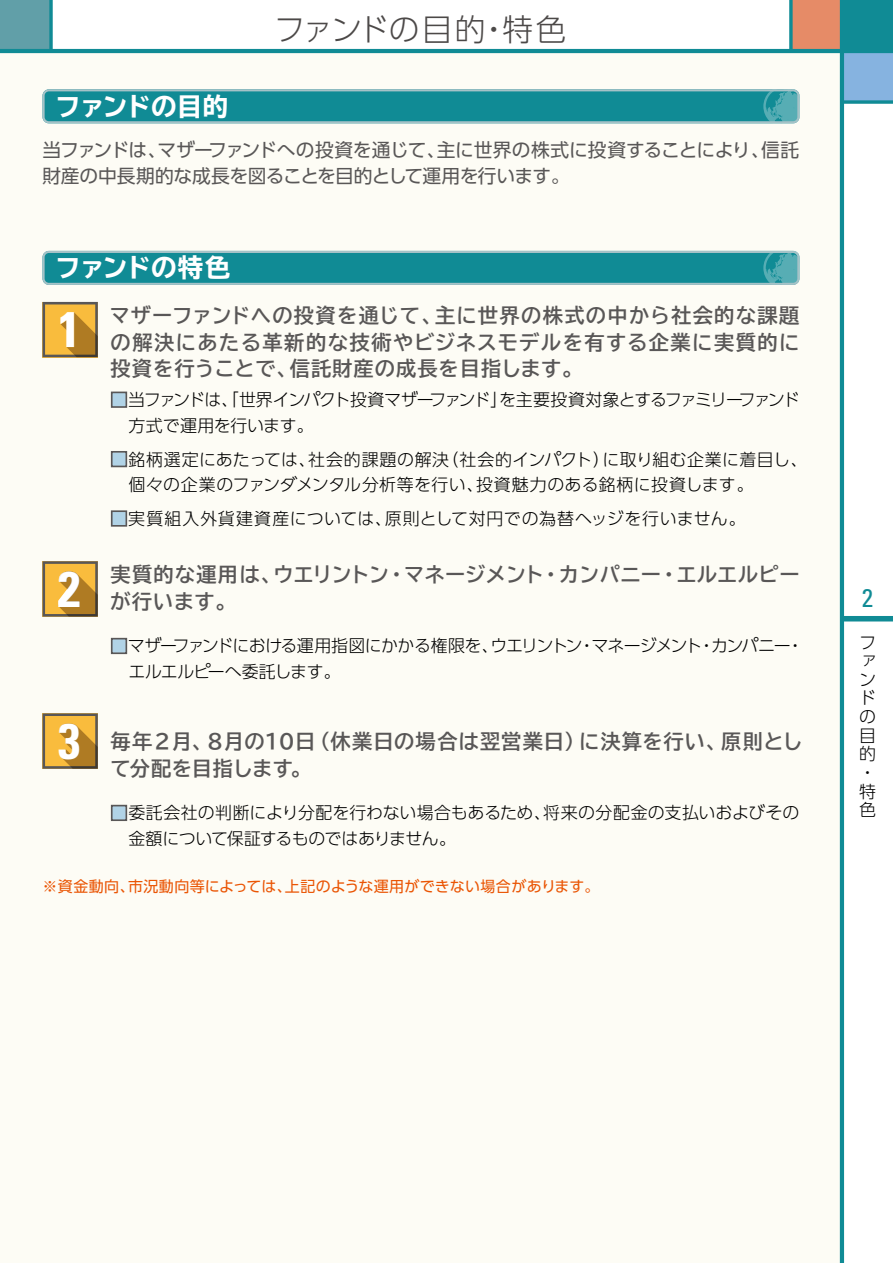
<style>
.page{position:relative;width:893px;height:1263px;background:#fff}
.page>*{position:absolute;margin:0;border:0;box-sizing:border-box;transform-origin:0 0}
.t1{font:700 condensed 49.95px "Univers LT Std";color:#fff}
.t2{font:300 30.75px "UD Shin Go Pro";letter-spacing:.005em;color:#4c4948}
.t3{font:700 expanded 25.5px "TBUD Go Std";letter-spacing:-.025em;color:#fff}
.t4{font:condensed 25.5px "Univers LT Std";color:#108b95}
.t5{font:700 20.25px/26.7px "TBUD Go Std";letter-spacing:.035em;color:#595757}
.t6{font:700 20.25px "TBUD Go Std";letter-spacing:.01em;color:#595757}
.t7{font:18.75px/26.2px "UD Shin Go Pro";letter-spacing:-.025em;color:#595757}
.t8{font:300 16.95px/25.5px "UD Shin Go Pro";letter-spacing:.02em;color:#000}
.t9{font:300 16.95px/18.6px "UD Shin Go Pro";letter-spacing:-.01em;color:#000}
.t10{font:300 16.95px/25.5px "UD Shin Go Pro";letter-spacing:-.05em;color:#000}
.t11{font:300 16.95px/25.5px "UD Shin Go Pro";letter-spacing:-.06em;color:#000}
.t12{font:300 16.95px "UD Shin Go Pro";letter-spacing:.03em;color:#000}
.t13{font:15px "UD Shin Go Pro";letter-spacing:.025em;color:#ea5504}
.s1{color:#b1d3e6}
</style>
<div class="page">
<div style="left:0;top:49px;width:841px;height:1214px;background:#fdfcf5"></div>
<div style="left:791px;top:0;width:51px;height:51px;background:#e68b67"></div>
<div style="left:842px;top:0;width:51px;height:51px;background:#108b95"></div>
<div style="left:0;top:0;width:51px;height:51px;background:#619fa8"></div>
<div style="left:842px;top:51px;width:51px;height:51px;background:#86b3e0"></div>
<svg style="left:49px;top:0;width:4px;height:49px"></svg>
<div style="left:842px;top:616px;width:51px;height:5px;background:#108b95"></div>
<hr style="left:840px;top:0;width:4px;height:1263px;background:#108b95">
<hr style="left:0;top:49px;width:893px;height:4px;background:#108b95">
<svg style="left:844px;top:100px;width:49px;height:4px"></svg>
<svg style="left:789px;top:0;width:4px;height:49px"></svg>
<svg style="left:43px;top:89px;width:756px;height:34px;background:#24929c"></svg>
<svg style="left:43px;top:713px;width:55px;height:56px;background:#c39336"></svg>
<div style="left:111px;top:805px;width:16px;height:16px;border:2px solid #595757"></div>
<svg style="left:43px;top:302px;width:55px;height:55px;background:#ca9939"></svg>
<div style="left:111px;top:392px;width:16px;height:16px;border:2px solid #595757"></div>
<div style="left:111px;top:451px;width:16px;height:16px;border:2px solid #595757"></div>
<div style="left:111px;top:510px;width:16px;height:17px;border:2px solid #595757"></div>
<svg style="left:43px;top:561px;width:55px;height:56px;background:#c19136"></svg>
<div style="left:111px;top:638px;width:16px;height:16px;border:2px solid #595757"></div>
<svg style="left:43px;top:251px;width:756px;height:34px;background:#24929c"></svg>
<p class="t3" style="left:55px;top:92px;width:175px">ファンドの目的</p>
<h2 class="t2" style="left:274px;top:4px;width:294px">ファンドの目的・特色</h2>
<p class="t7" style="left:43px;top:136px;width:758px">当ファンドは、マザーファンドへの投資を通じて、主に世界の株式に投資することにより、信託財産の中長期的な成長を図ることを目的として運用を行います。</p>
<p class="t3" style="left:55px;top:254px;width:177px">ファンドの特色</p>
<h1 class="t1" style="left:58px;top:299px;width:24px">1</h1>
<h1 class="t1" style="left:58px;top:558px;width:24px">2</h1>
<p class="t5" style="left:110px;top:302px;width:691px;text-align:justify">マザーファンドへの投資を通じて、主に世界の株式の中から社会的な課題の解決にあたる革新的な技術やビジネスモデルを有する企業に実質的に投資を行うことで、信託財産の成長を目指します。</p>
<p class="t11" style="left:129px;top:386px;width:673px;text-indent:-18px"><span class="s1">■</span>当ファンドは、「世界インパクト投資マザーファンド」を主要投資対象とするファミリーファンド方式で運用を行います。</p>
<p class="t8" style="left:129px;top:446px;width:681px;text-indent:-18px"><span class="s1">■</span>銘柄選定にあたっては、社会的課題の解決（社会的インパクト）に取り組む企業に着目し、個々の企業のファンダメンタル分析等を行い、投資魅力のある銘柄に投資します。</p>
<p class="t12" style="left:111px;top:505px;width:637px"><span class="s1">■</span>実質組入外貨建資産については、原則として対円での為替ヘッジを行いません。</p>
<p class="t6" style="left:111px;top:558px;width:691px">実質的な運用は、ウエリントン・マネージメント・カンパニー・エルエルピー</p>
<p class="t5" style="left:111px;top:588px;width:127px">が行います。</p>
<p class="t10" style="left:129px;top:633px;width:677px;text-indent:-18px"><span class="s1">■</span>マザーファンドにおける運用指図にかかる権限を、ウエリントン・マネージメント・カンパニー・エルエルピーへ委託します。</p>
<h1 class="t1" style="left:58px;top:710px;width:24px">3</h1>
<p class="t5" style="left:111px;top:729px;width:694px">毎年２月、８月の10日（休業日の場合は翌営業日）に決算を行い、原則として分配を目指します。</p>
<p class="t9" style="left:129px;top:799px;width:672px;line-height:25.5px;text-indent:-18px"><span class="s1">■</span>委託会社の判断により分配を行わない場合もあるため、将来の分配金の支払いおよびその金額について保証するものではありません。</p>
<p class="t13" style="left:43px;top:874px;width:558px">※資金動向、市況動向等によっては、上記のような運用ができない場合があります。</p>
<p class="t4" style="left:862px;top:582px;width:13px">2</p>
<p class="t9" style="left:859px;top:632px;width:18px">ファンドの目的・特色</p>
</div>
